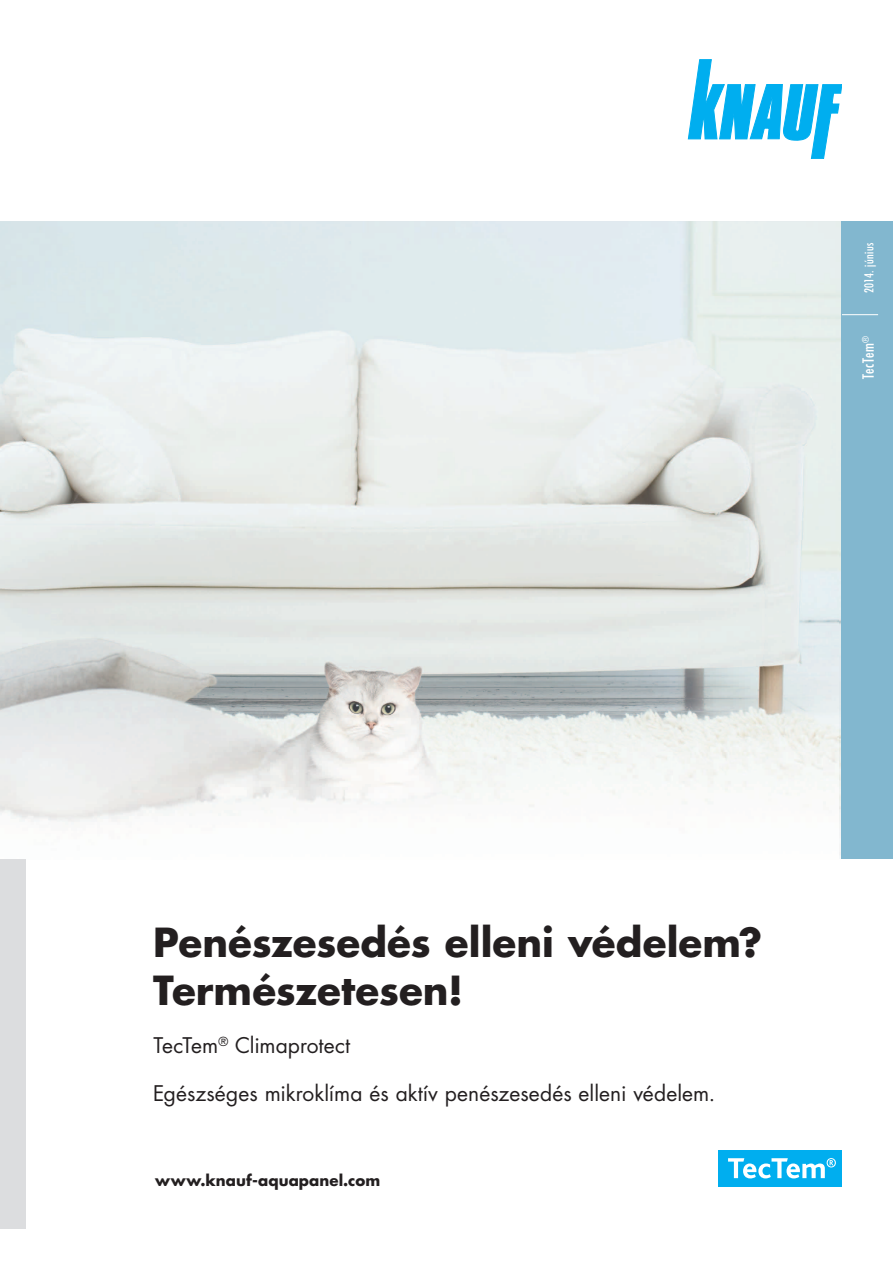
<style>
.page{position:relative;width:893px;height:1263px;background:#fff}
.page>*{position:absolute;margin:0;border:0;box-sizing:border-box;transform-origin:0 0}
.t1{font:700 39px/48px "Futura LT Pro";color:#231f20}
.t2{font:21px "Futura LT Pro";letter-spacing:.005em;color:#231f20}
.t3{font:700 15px "Futura LT Pro";letter-spacing:.005em;color:#231f20}
.t4{font:500 condensed 15px "Futura LT Pro";letter-spacing:.005em;color:#fff}
.t5{font:500 condensed 12px "Futura LT Pro";letter-spacing:.04em;color:#fff}
</style>
<div class="page">
<img style="left:0;top:221px;width:842px;height:638px">
<div style="left:842px;top:221px;width:51px;height:638px;background:#82b7cf"></div>
<img style="left:0;top:540px;width:839px;height:319px">
<div style="left:0;top:859px;width:26px;height:370px;background:#dcdddf"></div>
<hr style="left:842px;top:314px;width:36px;height:1px;background:#fff">
<div style="left:719px;top:1150px;width:123px;height:36px;background:#00aeef"></div>
<svg style="left:728px;top:1158px;width:108px;height:20px"></svg>
<svg style="left:688px;top:59px;width:154px;height:100px"></svg>
<p class="t5" style="left:861px;top:293px;width:52px;rotate:-90deg">2014. június</p>
<p class="t4" style="left:858px;top:379px;width:44px;rotate:-90deg">TecTem<sup>®</sup></p>
<h1 class="t1" style="left:153px;top:917px;width:611px">Penészesedés elleni védelem?<br>Természetesen!</h1>
<p class="t2" style="left:153px;top:1031px;width:198px">TecTem<sup>®</sup> Climaprotect</p>
<p class="t2" style="left:153px;top:1079px;width:564px">Egészséges mikroklíma és aktív penészesedés elleni védelem.</p>
<p class="t3" style="left:155px;top:1169px;width:227px">www.knauf-aquapanel.com</p>
</div>
